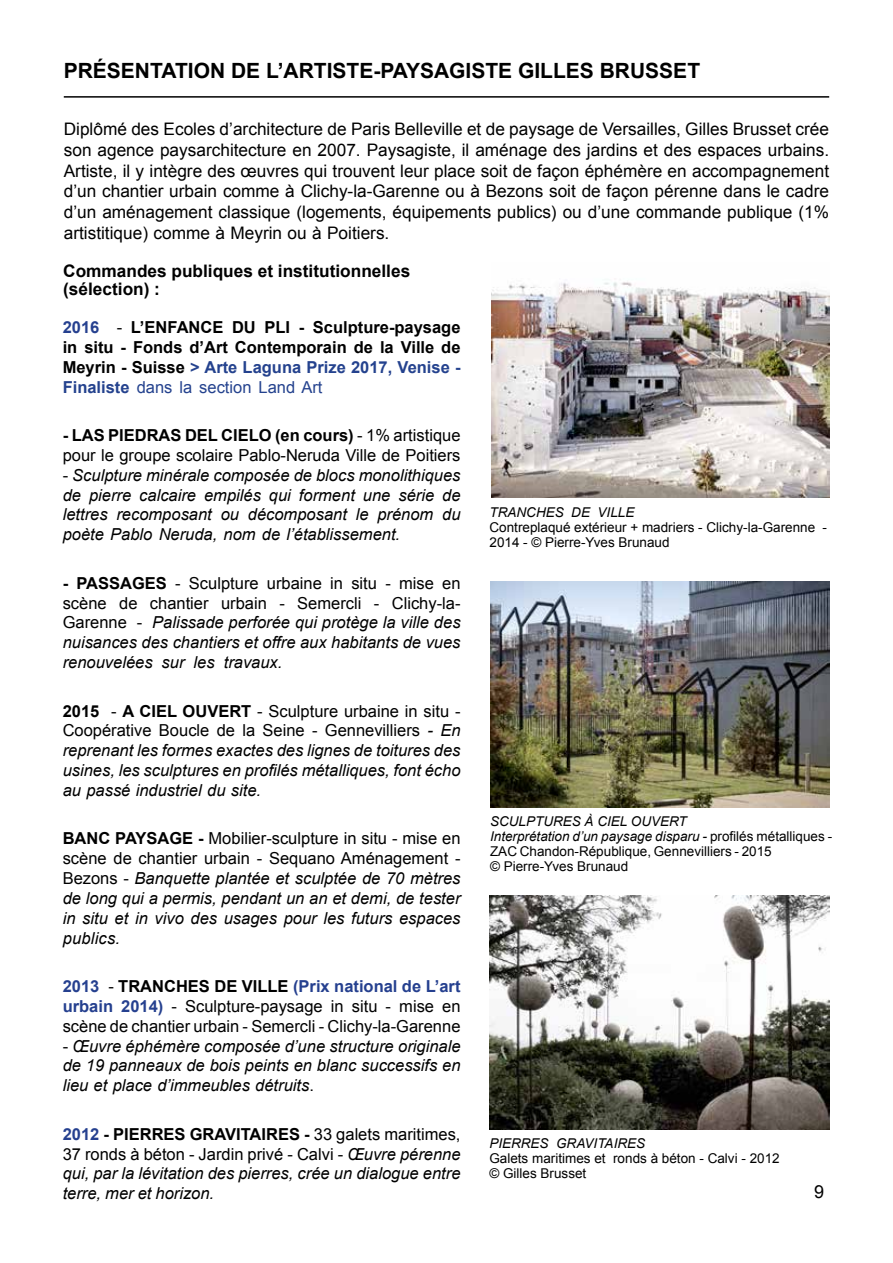
<style>
.page{position:relative;width:893px;height:1263px;background:#fff}
.page>*{position:absolute;margin:0;border:0;box-sizing:border-box;transform-origin:0 0}
.t1{font:700 21px "Arial";color:#000}
.t2{font:18px "Arial";color:#000}
.t3{font:17.25px/20.7px "Arial";color:#000;text-align:justify}
.t4{font:700 17.25px/18px "Arial";color:#000}
.t5{font:italic 16.5px/19.8px "Arial";color:#000}
.t6{font:16.5px/19.8px "Arial";color:#000;text-align:right}
.t7{font:700 16.5px/19.8px "Arial";color:#000;text-align:justify}
.t8{font:700 16.5px "Arial";color:#25408f}
.t9{font:13.5px/15px "Arial";color:#000}
.t10{font:italic 13.5px "Arial";color:#000}
.s1{font-weight:400}
.s2{color:#24428e}
.s3{font-weight:400;color:#24428e}
.s4{font-weight:700}
.s5{font-style:normal}
.s6{font-weight:700;font-style:normal}
.s7{font-weight:400;color:#000}
.s8{color:#000}
.s9{font-weight:700;color:#25408f}
.s10{font-style:italic}
</style>
<div class="page">
<img style="left:491px;top:282px;width:339px;height:215px">
<img style="left:490px;top:581px;width:339px;height:227px">
<img style="left:489px;top:896px;width:340px;height:234px">
<hr style="left:64px;top:96px;width:765px;height:2px;background:#000">
<p class="t1" style="left:64px;top:57px;width:58px">Présentation</p>
<p class="t1" style="left:231px;top:57px;width:15px">de</p>
<p class="t1" style="left:266px;top:57px;width:32px">a r t i s t e’l</p>
<p class="t1" style="left:373px;top:57px;width:61px">-paysagiste</p>
<p class="t1" style="left:518px;top:57px;width:29px">Gilles</p>
<p class="t1" style="left:600px;top:57px;width:31px">Brusset</p>
<p class="t3" style="left:64px;top:119px;width:767px">Diplômé des Ecoles ’d architecture de Paris Belleville et de paysage de Versailles, Gilles Brusset crée son agence paysarchitecture en 2007. Paysagiste il, aménage des jardins et des espaces urbains.<br>Artiste yil, intègre des œuvres qui trouvent leur place soit de façon éphémère en accompagnement ’d un chantier urbain comme à Clichy l a- -Garenne ou à Bezons soit de façon pérenne dans le cadre ’d un aménagement classique (logements, équipements publics) ou ’d une commande publique )1% artistitique) comme à Meyrin ou à Poitiers.</p>
<p class="t4" style="left:63px;top:262px;width:348px">Commandes publiques et institutionnelles (sélection :(</p>
<p class="t7" style="left:117px;top:318px;width:108px">’L<span class="s1">-</span> ENFANCE</p>
<p class="t7" style="left:313px;top:318px;width:149px">Sculpture-paysage</p>
<p class="t8" style="left:63px;top:317px;width:38px">2016</p>
<p class="t7" style="left:63px;top:338px;width:399px">in situ - Fonds d’Art Contemporain de la Ville de Meyrin - Suisse <span class="s2">&gt; Arte Laguna Prize 2017, Venise - Finaliste</span> <span class="s3">dans la section Land Art</span></p>
<p class="t6" style="left:63px;top:426px;width:399px;text-align:left"><span class="s4">- LAS PIEDRAS DEL CIELO (en cours</span> -<span class="s4">)</span> 1% artistique pour le groupe scolaire Pablo-Neruda Ville de Poitiers</p>
<p class="t5" style="left:63px;top:465px;width:399px;text-align:right"><span class="s5">-</span> Sculpture minérale composée de blocs monolithiques de</p>
<p class="t7" style="left:232px;top:318px;width:25px">DU</p>
<p class="t7" style="left:264px;top:318px;width:27px">PLI</p>
<p class="t7" style="left:299px;top:318px;width:7px">-</p>
<p class="t5" style="left:299px;top:485px;width:57px">forment</p>
<p class="t5" style="left:63px;top:485px;width:20px">de</p>
<p class="t5" style="left:89px;top:485px;width:44px">pierre</p>
<p class="t5" style="left:139px;top:485px;width:58px">calcaire</p>
<p class="t5" style="left:204px;top:485px;width:58px">empilés</p>
<p class="t5" style="left:269px;top:485px;width:24px">qui</p>
<p class="t5" style="left:398px;top:485px;width:37px">série</p>
<p class="t5" style="left:363px;top:485px;width:29px">une</p>
<p class="t5" style="left:63px;top:505px;width:339px">lettres<br>poète Pablo Neruda, nom de ’l établissement.</p>
<p class="t5" style="left:248px;top:505px;width:101px">décomposant</p>
<p class="t5" style="left:356px;top:505px;width:14px">le</p>
<p class="t5" style="left:377px;top:505px;width:57px">prénom</p>
<p class="t5" style="left:116px;top:505px;width:97px">recomposant</p>
<p class="t5" style="left:221px;top:505px;width:20px">ou</p>
<p class="t5" style="left:442px;top:505px;width:20px">du</p>
<p class="t7" style="left:63px;top:574px;width:7px">-</p>
<p class="t7" style="left:76px;top:574px;width:92px">PASSAGES</p>
<p class="t6" style="left:175px;top:573px;width:7px">-</p>
<p class="t6" style="left:189px;top:573px;width:71px">Sculpture</p>
<p class="t6" style="left:267px;top:573px;width:57px">urbaine</p>
<p class="t6" style="left:330px;top:573px;width:14px">in</p>
<p class="t6" style="left:351px;top:573px;width:27px">situ</p>
<p class="t6" style="left:385px;top:573px;width:7px">-</p>
<p class="t6" style="left:399px;top:573px;width:36px">mise</p>
<p class="t6" style="left:442px;top:573px;width:20px">en</p>
<p class="t6" style="left:297px;top:593px;width:66px">Semercli</p>
<p class="t6" style="left:392px;top:593px;width:70px">Clichy l a- -</p>
<p class="t6" style="left:63px;top:593px;width:22px">sce</p>
<p class="t5" style="left:224px;top:633px;width:238px;text-indent:-161px">nuisances des chantiers et offre aux habitants de vues travaux.</p>
<p class="t6" style="left:79px;top:593px;width:29px">̀ne</p>
<p class="t6" style="left:119px;top:593px;width:20px">de</p>
<p class="t6" style="left:150px;top:593px;width:60px">chantier</p>
<p class="t6" style="left:221px;top:593px;width:47px">urbain</p>
<p class="t6" style="left:279px;top:593px;width:7px">-</p>
<p class="t6" style="left:374px;top:593px;width:7px">-</p>
<p class="t5" style="left:152px;top:613px;width:310px">Palissade perforée qui protège la ville des</p>
<p class="t6" style="left:63px;top:613px;width:66px">Garenne</p>
<p class="t6" style="left:137px;top:613px;width:7px">-</p>
<p class="t5" style="left:63px;top:653px;width:91px">renouvelées</p>
<p class="t6" style="left:111px;top:701px;width:351px"><span class="s4">A</span>- <span class="s4">CIEL OUVERT</span> - Sculpture urbaine in situ -</p>
<p class="t5" style="left:194px;top:653px;width:23px">les</p>
<p class="t5" style="left:162px;top:653px;width:24px">sur</p>
<p class="t5" style="left:63px;top:701px;width:399px"><span class="s6">2015<br></span><span class="s5">Coopérative Boucle de la Seine - Gennevilliers</span> - En reprenant les formes exactes des lignes de toitures des usines, les sculptures en profilés métalliques, font écho au passé industriel du site.</p>
<p class="t6" style="left:63px;top:829px;width:399px"><span class="s4">BANC PAYSAGE -</span> Mobilier-sculpture in situ - mise en ́nagement -</p>
<p class="t6" style="left:79px;top:849px;width:292px">̀ne de chantier urbain - Sequano Ame</p>
<p class="t5" style="left:63px;top:849px;width:399px"><span class="s5">sce<br>Bezons -</span> Banquette plantée et sculptée de 70 mètres de long qui a permis, pendant un an et demi, de tester in situ et in vivo des usages pour les futurs espaces publics.</p>
<p class="t8" style="left:108px;top:975px;width:354px"><span class="s7">-</span> <span class="s8">TRANCHES DE VILLE</span> (Prix national de ’L art</p>
<p class="t8" style="left:63px;top:975px;width:38px">2013</p>
<p class="t8" style="left:121px;top:995px;width:44px">2014)</p>
<p class="t6" style="left:185px;top:996px;width:139px">Sculpture-paysage</p>
<p class="t8" style="left:63px;top:995px;width:52px">urbain</p>
<p class="t6" style="left:79px;top:1016px;width:383px">̀ne de chantier urbain - Semercli - Clichy l a- -Garenne</p>
<p class="t6" style="left:331px;top:996px;width:14px">in</p>
<p class="t6" style="left:352px;top:996px;width:27px">situ</p>
<p class="t6" style="left:399px;top:996px;width:36px">mise</p>
<p class="t6" style="left:442px;top:996px;width:20px">en</p>
<p class="t6" style="left:172px;top:996px;width:7px">-</p>
<p class="t6" style="left:386px;top:996px;width:7px">-</p>
<p class="t6" style="left:63px;top:1016px;width:22px">sce</p>
<p class="t5" style="left:63px;top:1036px;width:399px;text-align:justify"><span class="s5">-</span> Œuvre éphémère composée ’d une structure originale de 19 panneaux de bois peints en blanc successifs en lieu et place ’d immeubles détruits<span class="s5">.</span></p>
<p class="t6" style="left:63px;top:1124px;width:399px"><span class="s9">2012</span> <span class="s4">- PIERRES GRAVITAIRES -</span> 33 galets maritimes,<br>-́ Calvi - <span class="s10">Œuvre pérenne</span></p>
<p class="t6" style="left:63px;top:1144px;width:73px">37 ronds ̀a</p>
<p class="t5" style="left:63px;top:1164px;width:399px">qui, par la lévitation des pierres, crée un dialogue entre terre, mer et horizon.</p>
<p class="t6" style="left:144px;top:1144px;width:136px">́b e ton - Jardin prive</p>
<p class="t10" style="left:490px;top:503px;width:76px">TRANCHES</p>
<p class="t10" style="left:571px;top:503px;width:20px">DE</p>
<p class="t10" style="left:598px;top:503px;width:38px">VILLE</p>
<p class="t9" style="left:490px;top:520px;width:327px">Contreplaqué extérieur + madriers - Clichy l a- -Garenne<br>2014 - © Pierre-Yves Brunaud</p>
<p class="t9" style="left:823px;top:520px;width:6px">-</p>
<p class="t9" style="left:490px;top:814px;width:344px"><span class="s10">SCULPTURES À CIEL OUVERT<br>Interprétation ’d un paysage disparu -</span> profilés métalliques - ZAC Chandon-République, Gennevilliers - 2015<br>© Pierre-Yves Brunaud</p>
<p class="t10" style="left:489px;top:1135px;width:61px">PIERRES</p>
<p class="t10" style="left:556px;top:1135px;width:91px">GRAVITAIRES</p>
<p class="t9" style="left:489px;top:1151px;width:118px">Galets maritimes et © Gilles Brusset</p>
<p class="t9" style="left:613px;top:1151px;width:168px">ronds à béton - Calvi - 2012</p>
<p class="t2" style="left:814px;top:1180px;width:12px">9</p>
</div>
